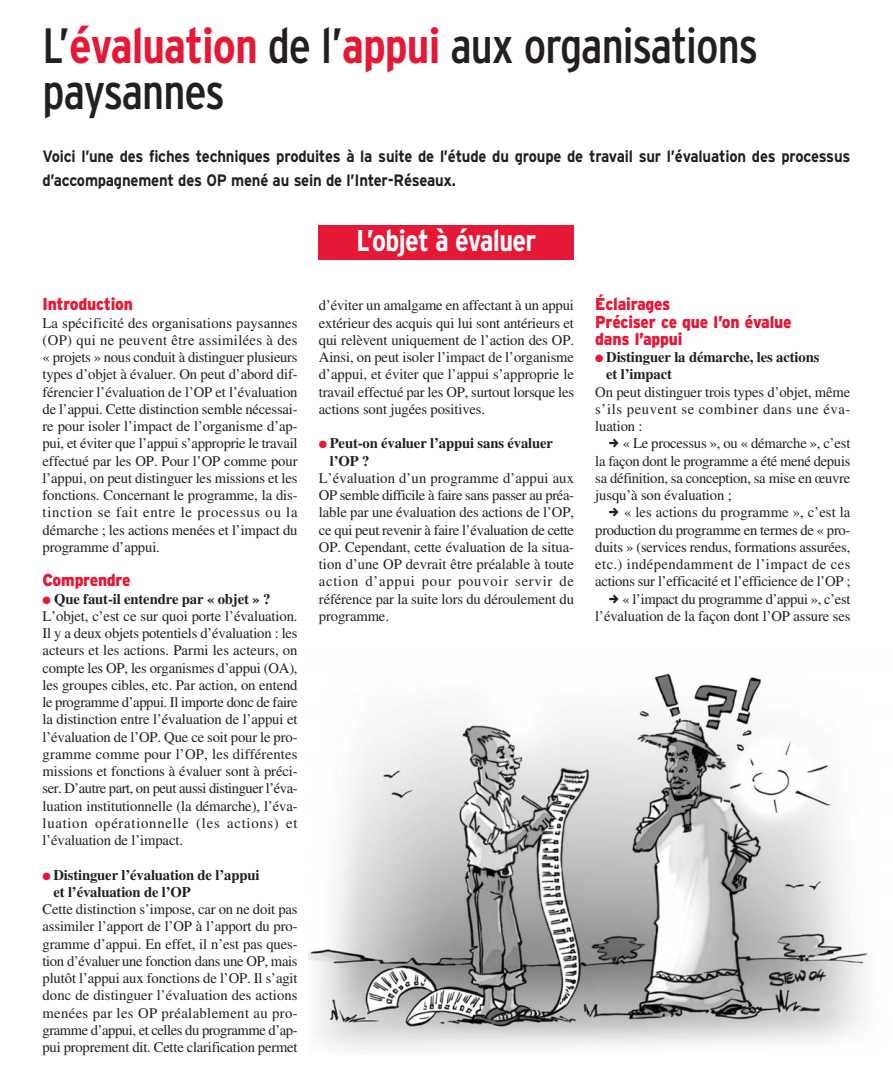
<style>
.page{position:relative;width:893px;height:1076px;background:#fff}
.page>*{position:absolute;margin:0;border:0;box-sizing:border-box;transform-origin:0 0}
.t1{font:condensed 49.5px/46.5px "Interstate";letter-spacing:-.02em;color:#231f20}
.t2{font:700 condensed 30px "Interstate";letter-spacing:-.02em;color:#fff}
.t3{font:900 17.25px/17.2px "Interstate";letter-spacing:-.015em;color:#e51836;scale:.9 1}
.t4{font:700 16.5px/24px "Interstate";letter-spacing:-.015em;color:#231f20;scale:.9 1}
.t5{font:14.7px/17.2px "Times";letter-spacing:-.01em;color:#231f20;text-align:justify}
.t6{font:700 14.7px/17.2px "Times";letter-spacing:-.01em;color:#231f20}
.s1{font-weight:700;color:#e51836}
.s2{color:#e51836}
.s3{font-weight:700}
</style>
<div class="page">
<div style="left:319px;top:225px;width:255px;height:34px;background:#e51836"></div>
<img style="left:308px;top:673px;width:561px;height:376px">
<h1 class="t1" style="left:43px;top:22px;width:717px">L’<span class="s1">évaluation</span> de l’<span class="s1">appui</span> aux organisations paysannes</h1>
<p class="t4" style="left:43px;top:144px;width:899px">Voici l’une des fiches techniques produites à la suite de l’étude du groupe de travail sur l’évaluation des processus d’accompagnement des OP mené au sein de l’Inter-Réseaux.</p>
<h2 class="t2" style="left:356px;top:223px;width:182px">L’objet à évaluer</h2>
<p class="t3" style="left:43px;top:296px;width:102px">Introduction</p>
<p class="t5" style="left:43px;top:315px;width:257px">La spécificité des organisations paysannes (OP) qui ne peuvent être assimilées à des « projets » nous conduit à distinguer plusieurs types d’objet à évaluer. On peut d’abord dif&shy;férencier l’évaluation de l’OP et l’évaluation de l’appui. Cette distinction semble nécessai&shy;re pour isoler l’impact de l’organisme d’ap&shy;pui, et éviter que l’appui s’approprie le travail effectué par les OP. Pour l’OP comme pour l’appui, on peut distinguer les missions et les fonctions. Concernant le programme, la dis&shy;tinction se fait entre le processus ou la démarche ; les actions menées et l’impact du programme d’appui.</p>
<p class="t3" style="left:43px;top:572px;width:99px">Comprendre</p>
<p class="t5" style="left:43px;top:591px;width:257px;text-align:left"><span class="s2">●</span> <span class="s3">Que faut-il entendre par « objet » ?<br></span>L’objet, c’est ce sur quoi porte l’évaluation.<br>Il y a deux objets potentiels d’évaluation : les acteurs et les actions. Parmi les acteurs, on compte les OP, les organismes d’appui (OA), les groupes cibles, etc. Par action, on entend le programme d’appui. Il importe donc de faire la distinction entre l’évaluation de l’appui et l’évaluation de l’OP. Que ce soit pour le pro&shy;gramme comme pour l’OP, les différentes missions et fonctions à évaluer sont à préci&shy;ser. D’autre part, on peut aussi distinguer l’éva&shy;luation institutionnelle (la démarche), l’éva&shy;luation opérationnelle (les actions) et l’évaluation de l’impact.</p>
<p class="t6" style="left:53px;top:866px;width:208px;text-indent:-11px"><span class="s2">●</span> Distinguer l’évaluation de l’appui et l’évaluation de l’OP</p>
<p class="t5" style="left:43px;top:902px;width:257px">Cette distinction s’impose, car on ne doit pas assimiler l’apport de l’OP à l’apport du pro&shy;gramme d’appui. En effet, il n’est pas ques&shy;tion d’évaluer une fonction dans une OP, mais plutôt l’appui aux fonctions de l’OP. Il s’agit donc de distinguer l’évaluation des actions menées par les OP préalablement au pro&shy;gramme d’appui, et celles du programme d’ap&shy;pui proprement dit. Cette clarification permet</p>
<p class="t5" style="left:319px;top:298px;width:257px">d’éviter un amalgame en affectant à un appui extérieur des acquis qui lui sont antérieurs et qui relèvent uniquement de l’action des OP.<br>Ainsi, on peut isoler l’impact de l’organisme d’appui, et éviter que l’appui s’approprie le travail effectué par les OP, surtout lorsque les actions sont jugées positives.</p>
<p class="t6" style="left:330px;top:434px;width:225px;text-indent:-11px"><span class="s2">●</span> Peut-on évaluer l’appui sans évaluer l’OP ?</p>
<p class="t5" style="left:319px;top:471px;width:257px">L’évaluation d’un programme d’appui aux OP semble difficile à faire sans passer au préa&shy;lable par une évaluation des actions de l’OP, ce qui peut revenir à faire l’évaluation de cette OP. Cependant, cette évaluation de la situa&shy;tion d’une OP devrait être préalable à toute action d’appui pour pouvoir servir de référence par la suite lors du déroulement du programme.</p>
<p class="t3" style="left:595px;top:296px;width:220px">Éclairages<br>Préciser ce que l’on évalue dans l’appui</p>
<p class="t6" style="left:606px;top:348px;width:215px;text-indent:-11px"><span class="s2">●</span> Distinguer la démarche, les actions et l’impact</p>
<p class="t5" style="left:595px;top:384px;width:257px">On peut distinguer trois types d’objet, même s’ils peuvent se combiner dans une éva&shy;luation :</p>
<p class="t5" style="left:595px;top:436px;width:257px;text-indent:27px">« Le processus », ou « démarche », c’est la façon dont le programme a été mené depuis sa définition, sa conception, sa mise en œuvre jusqu’à son évaluation ;</p>
<p class="t5" style="left:595px;top:505px;width:257px;text-align:right">« les actions du programme », c’est la production du programme en termes de « pro&shy;duits » (services rendus, formations assurées, etc.) indépendamment de l’impact de ces actions sur l’efficacité et l’efficience de l’OP ; « l’impact du programme d’appui », c’est l’évaluation de la façon dont l’OP assure ses</p>
</div>
